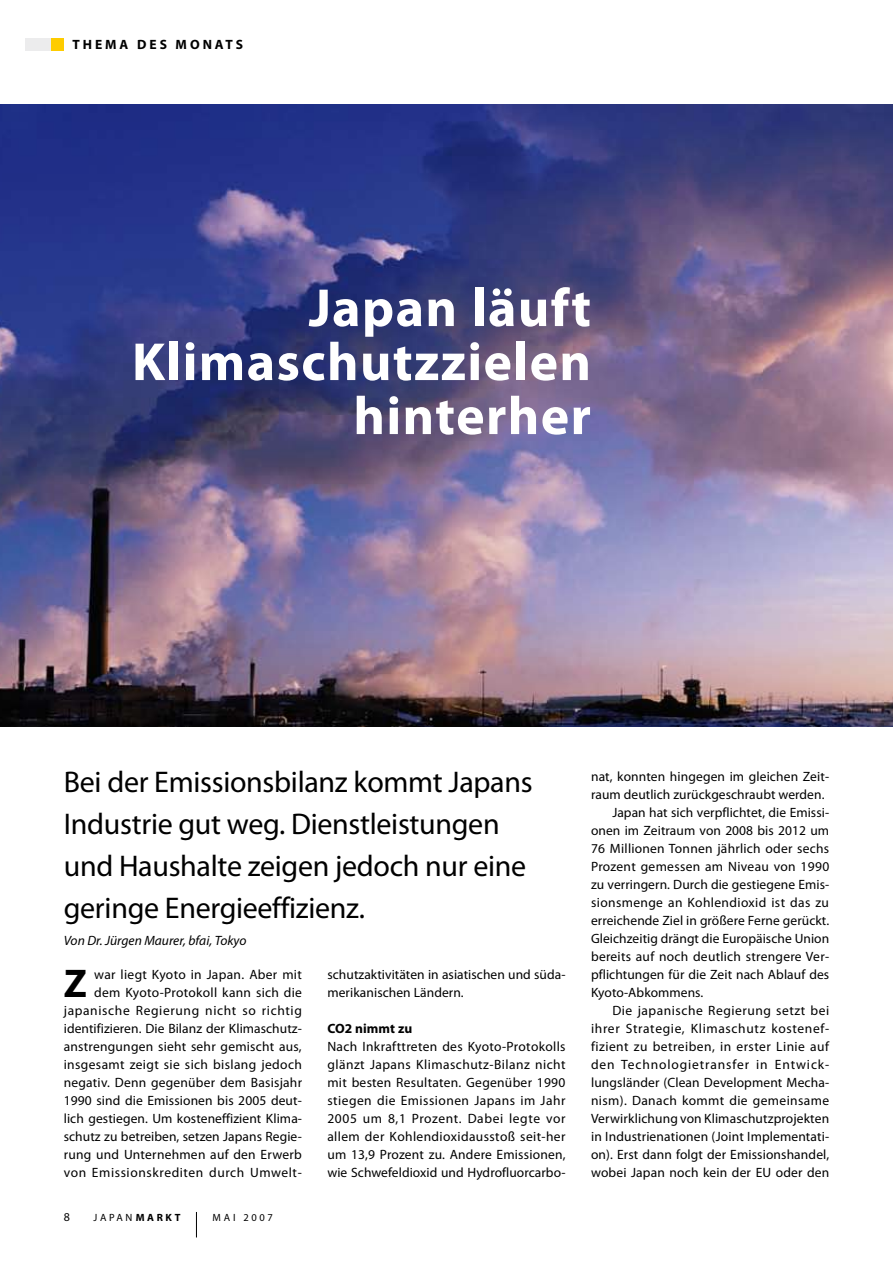
<style>
.page{position:relative;width:893px;height:1263px;background:#fff}
.page>*{position:absolute;margin:0;border:0;box-sizing:border-box;transform-origin:0 0}
.t1{font:700 54px/54px "Myriad Pro";letter-spacing:.025em;color:#fff;text-align:right}
.t2{font:700 40.2px "Myriad Pro";color:#000}
.t3{font:30px/42px "Myriad Pro";letter-spacing:-.01em;color:#000}
.t4{font:13.5px/18px "Myriad Pro";letter-spacing:.01em;color:#000;text-align:right}
.t5{font:13.5px "Myriad Pro";letter-spacing:.03em;color:#000}
.t6{font:13.5px "Myriad Pro";letter-spacing:.05em;color:#000}
.t7{font:13.5px "Myriad Pro";letter-spacing:.035em;color:#000}
.t8{font:13.5px "Myriad Pro";letter-spacing:.065em;color:#000}
.t9{font:13.5px "Myriad Pro";letter-spacing:.04em;color:#000}
.t10{font:italic 13.5px "Myriad Pro";color:#000}
.t11{font:700 13.5px "Myriad Pro";letter-spacing:.005em;color:#000}
.t12{font:10.5px "Myriad Pro";letter-spacing:.25em;color:#000}
.s1{font-weight:700}
</style>
<div class="page">
<svg style="left:196px;top:1212px;width:1px;height:25px"></svg>
<div style="left:26px;top:38px;width:38px;height:13px;background:#ececed"></div>
<div style="left:51px;top:38px;width:13px;height:13px;background:#fecc00"></div>
<img style="left:0;top:104px;width:893px;height:623px">
<p class="t11" style="left:72px;top:36px;width:21px">Themades</p>
<p class="t11" style="left:176px;top:36px;width:26px">Monats</p>
<h1 class="t1" style="left:132px;top:279px;width:461px">Japan läuft<br>Klimaschutzzielen hinterher</h1>
<h3 class="t3" style="left:64px;top:761px;width:470px">Bei der Emissionsbilanz kommt Japans I ndustrie gut weg. Dienstleistungen und Haushalte zeigen jedoch nur eine geringe Energieeffizienz.</h3>
<p class="t10" style="left:64px;top:932px;width:184px">Von Dr. Jürgen Maurer, bfai, Tokyo</p>
<p class="t4" style="left:64px;top:965px;width:240px">war liegt Kyoto in Japan. Aber mit<br>dem Kyoto-Protokoll kann sich die japanische Regierung nicht so richtig identifizieren. Die Bilanz der Klimaschutz&shy;anstrengungen sieht sehr gemischt aus, insgesamt zeigt sie sich bislang jedoch negativ. Denn gegenüber dem Basisjahr 1990 sind die Emissionen bis 2005 deut&shy;lich gestiegen. Um kosteneffizient Klima&shy;schutz zu betreiben, setzen Japans Regie&shy;rung und Unternehmen auf den Erwerb von Emissionskrediten durch Umwelt-</p>
<p class="t4" style="left:327px;top:965px;width:240px;text-align:left">schutzaktivitäten in asiatischen und süda&shy;merikanischen Ländern.</p>
<h2 class="t2" style="left:64px;top:957px;width:25px">Z</h2>
<p class="t11" style="left:327px;top:1019px;width:86px">CO2 nimmt zu</p>
<p class="t4" style="left:327px;top:1037px;width:240px;text-align:justify">Nach I nkrafttreten des Kyoto-Protokolls glänzt Japans Klimaschutz-Bilanz nicht mit besten Resultaten. Gegenüber 1990 stiegen die Emissionen Japans im Jahr 2005 um 8,1 Prozent. Dabei legte vor allem der Kohlendioxidausstoß seit-her um 13,9 Prozent zu. Andere Emissionen, wie Schwefeldioxid und Hydrofluorcarbo-</p>
<p class="t12" style="left:94px;top:1210px;width:88px">JAPAN<span class="s1">MARKT</span></p>
<p class="t12" style="left:213px;top:1210px;width:62px">mai 2007</p>
<p class="t4" style="left:591px;top:767px;width:240px">nat, konnten hingegen im gleichen Zeit-</p>
<p class="t4" style="left:591px;top:785px;width:235px">raum deutlich zurückgeschraubt werden.</p>
<p class="t4" style="left:612px;top:803px;width:218px">Japan hat sich verpflichtet, die Emissi-</p>
<p class="t4" style="left:591px;top:821px;width:240px">onen im Zeitraum von 2008 bis 2012 um</p>
<p class="t4" style="left:591px;top:839px;width:240px">76 Millionen Tonnen jährlich oder sechs</p>
<p class="t4" style="left:591px;top:857px;width:240px">Prozent gemessen am Niveau von 1990</p>
<p class="t4" style="left:591px;top:875px;width:240px">zu verringern. Durch die gestiegene Emis-</p>
<p class="t5" style="left:591px;top:894px;width:239px">sionsmenge an Kohlendioxid ist das zu</p>
<p class="t4" style="left:591px;top:911px;width:240px">erreichende Ziel in größere Ferne gerückt.</p>
<p class="t4" style="left:591px;top:929px;width:240px">Gleichzeitig drängt die Europäische Union</p>
<p class="t4" style="left:591px;top:947px;width:240px">bereits auf noch deutlich strengere Ver-</p>
<p class="t4" style="left:591px;top:965px;width:240px">pflichtungen für die Zeit nach Ablauf des</p>
<p class="t4" style="left:591px;top:983px;width:114px">Kyoto-Abkommens.</p>
<p class="t9" style="left:612px;top:1002px;width:218px">Die japanische Regierung setzt bei</p>
<p class="t6" style="left:591px;top:1020px;width:240px">ihrer Strategie, Klimaschutz kostenef-</p>
<p class="t7" style="left:591px;top:1038px;width:240px">fizient zu betreiben, in erster Linie auf</p>
<p class="t8" style="left:591px;top:1056px;width:240px">den Technologietransfer in Entwick-</p>
<p class="t4" style="left:591px;top:1073px;width:240px">lungsländer (Clean Development Mecha-</p>
<p class="t5" style="left:591px;top:1092px;width:240px">nism). Danach kommt die gemeinsame</p>
<p class="t4" style="left:591px;top:1109px;width:240px">Verwirklichung von Klimaschutzprojekten</p>
<p class="t4" style="left:591px;top:1127px;width:240px">in I ndustrienationen (Joint I mplementati-</p>
<p class="t4" style="left:591px;top:1145px;width:240px">on). Erst dann folgt der Emissionshandel,</p>
<p class="t4" style="left:591px;top:1163px;width:240px">wobei Japan noch kein der EU oder den</p>
</div>
